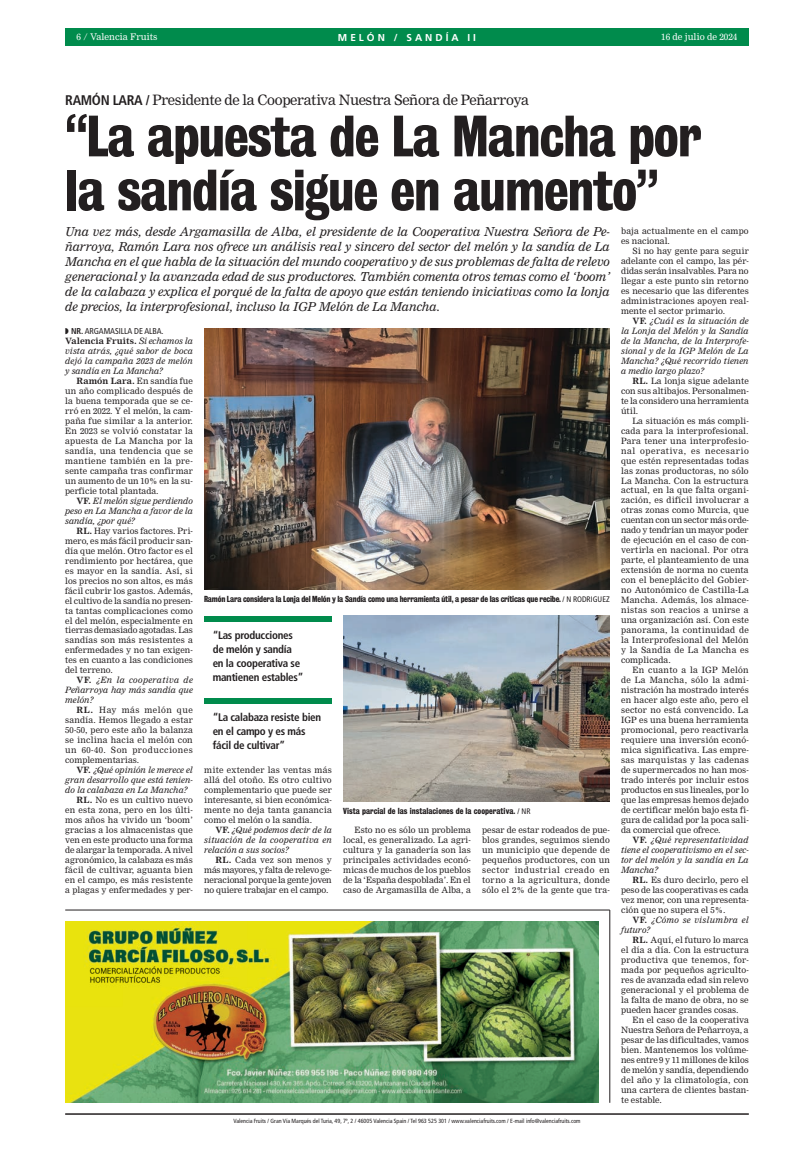
<style>
.page{position:relative;width:797px;height:1151px;background:#fff}
.page>*{position:absolute;margin:0;border:0;box-sizing:border-box;transform-origin:0 0}
.t1{font:53px/54px "Bureau Grot Three Seven";letter-spacing:-.02em;color:#231f20}
.t2{font:14px "Nimrod";letter-spacing:-.025em;color:#231f20}
.t3{font:italic 12px/15px "Nimrod";letter-spacing:-.005em;color:#231f20;text-align:justify}
.t4{font:700 condensed 11px/14px "Frutiger";letter-spacing:-.025em;color:#231f20}
.t5{font:700 10px "Frutiger";letter-spacing:.3em;color:#fff}
.t6{font:9px "Nimrod";color:#fff}
.t7{font:8.5px/10px "Nimrod";letter-spacing:.005em;color:#231f20;text-align:justify}
.t8{font:italic 8.5px/10px "Nimrod";letter-spacing:.005em;color:#231f20;text-align:justify}
.t9{font:italic 8.5px/10px "Nimrod";letter-spacing:.03em;color:#231f20}
.t10{font:8.5px "Nimrod";letter-spacing:.025em;color:#231f20}
.t11{font:condensed 8.5px "Frutiger";letter-spacing:-.01em;color:#231f20}
.t12{font:8px "Bureau Grot Three Seven";letter-spacing:-.025em;color:#231f20}
.t13{font:8px "Bureau Grot Three Seven";color:#231f20}
.t14{font:condensed 6px "Frutiger";color:#231f20}
.s1{font-family:"Frutiger";font-weight:700;font-stretch:condensed}
.s2{font-weight:700;font-style:normal}
.s3{font-weight:700}
.s4{font-family:"Frutiger";font-stretch:condensed}
</style>
<div class="page">
<div style="left:65px;top:28px;width:683px;height:17px;background:#008b4c"></div>
<hr style="left:65px;top:1114px;width:683px;height:1px;background:#231f20">
<img style="left:65px;top:921px;width:533px;height:182px">
<hr style="left:65px;top:910px;width:544px;height:1px;background:#231f20">
<hr style="left:609px;top:910px;width:1px;height:193px;background:#231f20">
<img style="left:204px;top:329px;width:405px;height:261px">
<div style="left:204px;top:616px;width:128px;height:6px;background:#008b4c"></div>
<div style="left:204px;top:698px;width:128px;height:6px;background:#008b4c"></div>
<img style="left:343px;top:616px;width:266px;height:186px">
<p class="t5" style="left:338px;top:32px;width:140px">MELÓN / SANDÍA II</p>
<p class="t6" style="left:77px;top:32px;width:83px">6 / Valencia Fruits</p>
<p class="t6" style="left:661px;top:32px;width:78px">16 de julio de 2024</p>
<h2 class="t2" style="left:65px;top:91px;width:465px"><span class="s1">RAMÓN LARA /</span> Presidente de la Cooperativa Nuestra Señora de Peñarroya</h2>
<h1 class="t1" style="left:65px;top:109px;width:638px">“La apuesta de La Mancha por la sandía sigue en aumento”</h1>
<p class="t3" style="left:65px;top:225px;width:546px">Una vez más, desde Argamasilla de Alba, el presidente de la Cooperativa Nuestra Señora de Pe&shy;ñarroya, Ramón Lara nos ofrece un análisis real y sincero del sector del melón y la sandía de La Mancha en el que habla de la situación del mundo cooperativo y de sus problemas de falta de relevo generacional y la avanzada edad de sus productores. También comenta otros temas como el ‘boom’ de la calabaza y explica el porqué de la falta de apoyo que están teniendo iniciativas como la lonja de precios, la interprofesional, incluso la IGP Melón de La Mancha.</p>
<p class="t7" style="left:621px;top:226px;width:129px">baja actualmente en el campo es nacional.</p>
<p class="t7" style="left:621px;top:246px;width:129px;text-indent:11px">Si no hay gente para seguir adelante con el campo, las pér&shy;didas serán insalvables. Para no llegar a este punto sin retorno es necesario que las diferentes administraciones apoyen real&shy;mente el sector primario.</p>
<p class="t8" style="left:621px;top:316px;width:129px;text-indent:11px"><span class="s2">VF.</span> ¿Cuál es la situación de la Lonja del Melón y la Sandía de la Mancha, de la Interprofe&shy;sional y de la IGP Melón de La Mancha? ¿Qué recorrido tienen a medio largo plazo?</p>
<p class="t7" style="left:621px;top:375px;width:129px;text-indent:11px"><span class="s3">RL.</span> La lonja sigue adelante con sus altibajos. Personalmen&shy;te la considero una herramienta útil.</p>
<p class="t7" style="left:621px;top:415px;width:129px;text-indent:11px">La situación es más compli&shy;cada para la interprofesional.<br>Para tener una interprofesio&shy;nal operativa, es necesario que estén representadas todas las zonas productoras, no sólo La Mancha. Con la estructura actual, en la que falta organi&shy;zación, es difícil involucrar a otras zonas como Murcia, que cuentan con un sector más orde&shy;nado y tendrían un mayor poder de ejecución en el caso de con&shy;vertirla en nacional. Por otra parte, el planteamiento de una extensión de norma no cuenta con el beneplácito del Gobier&shy;no Autonómico de Castilla-La Mancha. Además, los almace&shy;nistas son reacios a unirse a una organización así. Con este panorama, la continuidad de la Interprofesional del Melón y la Sandía de La Mancha es complicada.</p>
<p class="t7" style="left:621px;top:665px;width:129px;text-indent:11px">En cuanto a la IGP Melón de La Mancha, sólo la admi&shy;nistración ha mostrado interés en hacer algo este año, pero el sector no está convencido. La IGP es una buena herramienta promocional, pero reactivarla requiere una inversión econó&shy;mica significativa. Las empre&shy;sas marquistas y las cadenas de supermercados no han mos&shy;trado interés por incluir estos productos en sus lineales, por lo que las empresas hemos dejado de certificar melón bajo esta fi&shy;gura de calidad por la poca sali&shy;da comercial que ofrece.</p>
<p class="t8" style="left:621px;top:835px;width:129px;text-indent:11px"><span class="s2">VF.</span> ¿Qué representatividad tiene el cooperativismo en el sec&shy;tor del melón y la sandía en La Mancha?</p>
<p class="t7" style="left:621px;top:875px;width:129px;text-indent:11px"><span class="s3">RL.</span> Es duro decirlo, pero el peso de las cooperativas es cada vez menor, con una representa&shy;ción que no supera el 5%.</p>
<p class="t9" style="left:621px;top:915px;width:129px;text-indent:11px"><span class="s2">VF.</span> ¿Cómo se vislumbra el futuro?</p>
<p class="t7" style="left:621px;top:935px;width:129px;text-indent:11px"><span class="s3">RL.</span> Aquí, el futuro lo marca el día a día. Con la estructura productiva que tenemos, for&shy;mada por pequeños agriculto&shy;res de avanzada edad sin relevo generacional y el problema de la falta de mano de obra, no se pueden hacer grandes cosas.</p>
<p class="t7" style="left:621px;top:1015px;width:129px;text-indent:11px">En el caso de la cooperativa Nuestra Señora de Peñarroya, a pesar de las dificultades, vamos bien. Mantenemos los volúme&shy;nes entre 9 y 11 millones de kilos de melón y sandía, dependiendo del año y la climatología, con una cartera de clientes bastan&shy;te estable.</p>
<p class="t11" style="left:65px;top:326px;width:100px">◗ <span class="s3">NR.</span> ARGAMASILLA DE ALBA.</p>
<p class="t8" style="left:65px;top:336px;width:129px"><span class="s2">Valencia Fruits.</span> Si echamos la vista atrás, ¿qué sabor de boca dejó la campaña 2023 de melón y sandía en La Mancha?</p>
<p class="t7" style="left:65px;top:376px;width:129px;text-indent:11px"><span class="s3">Ramón Lara.</span> En sandía fue un año complicado después de la buena temporada que se ce&shy;rró en 2022. Y el melón, la cam&shy;paña fue similar a la anterior.<br>En 2023 se volvió constatar la apuesta de La Mancha por la sandía, una tendencia que se mantiene también en la pre&shy;sente campaña tras confirmar un aumento de un 10% en la su&shy;perficie total plantada.</p>
<p class="t8" style="left:65px;top:495px;width:129px;text-indent:11px"><span class="s2">VF.</span> El melón sigue perdiendo peso en La Mancha a favor de la sandía, ¿por qué?</p>
<p class="t7" style="left:65px;top:525px;width:129px;text-indent:11px"><span class="s3">RL.</span> Hay varios factores. Pri&shy;mero, es más fácil producir san&shy;día que melón. Otro factor es el rendimiento por hectárea, que es mayor en la sandía. Así, si los precios no son altos, es más fácil cubrir los gastos. Además, el cultivo de la sandía no presen&shy;ta tantas complicaciones como el del melón, especialmente en tierras demasiado agotadas. Las sandías son más resistentes a enfermedades y no tan exigen&shy;tes en cuanto a las condiciones del terreno.</p>
<p class="t8" style="left:65px;top:675px;width:129px;text-indent:11px"><span class="s2">VF.</span> ¿En la cooperativa de Peñarroya hay más sandía que melón?</p>
<p class="t7" style="left:65px;top:705px;width:129px;text-indent:11px"><span class="s3">RL.</span> Hay más melón que sandía. Hemos llegado a estar 50-50, pero este año la balanza se inclina hacia el melón con un 60-40. Son producciones complementarias.</p>
<p class="t8" style="left:77px;top:765px;width:118px"><span class="s2">VF.</span> ¿Qué opinión le merece el</p>
<p class="t8" style="left:65px;top:775px;width:129px">gran desarrollo que está tenien-</p>
<p class="t8" style="left:65px;top:785px;width:124px">do la calabaza en La Mancha?</p>
<p class="t7" style="left:77px;top:795px;width:118px"><span class="s3">RL.</span> No es un cultivo nuevo</p>
<p class="t10" style="left:65px;top:805px;width:129px">en esta zona, pero en los últi-</p>
<p class="t7" style="left:65px;top:815px;width:129px">mos años ha vivido un ‘boom’</p>
<p class="t7" style="left:65px;top:825px;width:129px">gracias a los almacenistas que</p>
<p class="t7" style="left:65px;top:835px;width:129px">ven en este producto una forma</p>
<p class="t7" style="left:65px;top:845px;width:129px">de alargar la temporada. A nivel</p>
<p class="t7" style="left:65px;top:855px;width:129px">agronómico, la calabaza es más</p>
<p class="t7" style="left:65px;top:865px;width:129px">fácil de cultivar, aguanta bien</p>
<p class="t7" style="left:65px;top:875px;width:129px">en el campo, es más resistente</p>
<p class="t7" style="left:65px;top:885px;width:129px">a plagas y enfermedades y per-</p>
<p class="t12" style="left:204px;top:594px;width:407px">Ramón Lara considera la Lonja del Melón y la Sandía como una herramienta útil, a pesar de las críticas que recibe. <span class="s4">/ N RODRIGUEZ</span></p>
<p class="t4" style="left:213px;top:628px;width:92px">“Las producciones de melón y sandía en la cooperativa se mantienen estables”</p>
<p class="t4" style="left:213px;top:710px;width:110px">“La calabaza resiste bien en el campo y es más fácil de cultivar”</p>
<p class="t7" style="left:204px;top:765px;width:129px">mite extender las ventas más allá del otoño. Es otro cultivo complementario que puede ser interesante, si bien económica&shy;mente no deja tanta ganancia como el melón o la sandía.</p>
<p class="t8" style="left:204px;top:825px;width:129px;text-indent:11px"><span class="s2">VF.</span> ¿Qué podemos decir de la situación de la cooperativa en relación a sus socios?</p>
<p class="t7" style="left:204px;top:855px;width:129px;text-indent:11px"><span class="s3">RL.</span> Cada vez son menos y más mayores, y falta de relevo ge&shy;neracional porque la gente joven no quiere trabajar en el campo.</p>
<p class="t13" style="left:343px;top:806px;width:189px">Vista parcial de las instalaciones de la cooperativa. <span class="s4">/ NR</span></p>
<p class="t7" style="left:343px;top:825px;width:129px;text-indent:11px">Esto no es sólo un problema local, es generalizado. La agri&shy;cultura y la ganadería son las principales actividades econó&shy;micas de muchos de los pueblos de la ‘España despoblada’. En el caso de Argamasilla de Alba, a</p>
<p class="t7" style="left:482px;top:825px;width:129px">pesar de estar rodeados de pue&shy;blos grandes, seguimos siendo un municipio que depende de pequeños productores, con un sector industrial creado en torno a la agricultura, donde sólo el 2% de la gente que tra-</p>
<p class="t14" style="left:233px;top:1117px;width:349px">Valencia Fruits / Gran Vía Marqués del Turia, 49, 7º, 2 / 46005 Valencia Spain / Tel 963 525 301 / www.valenciafruits.com / E-mail info@valenciafruits.com</p>
</div>
